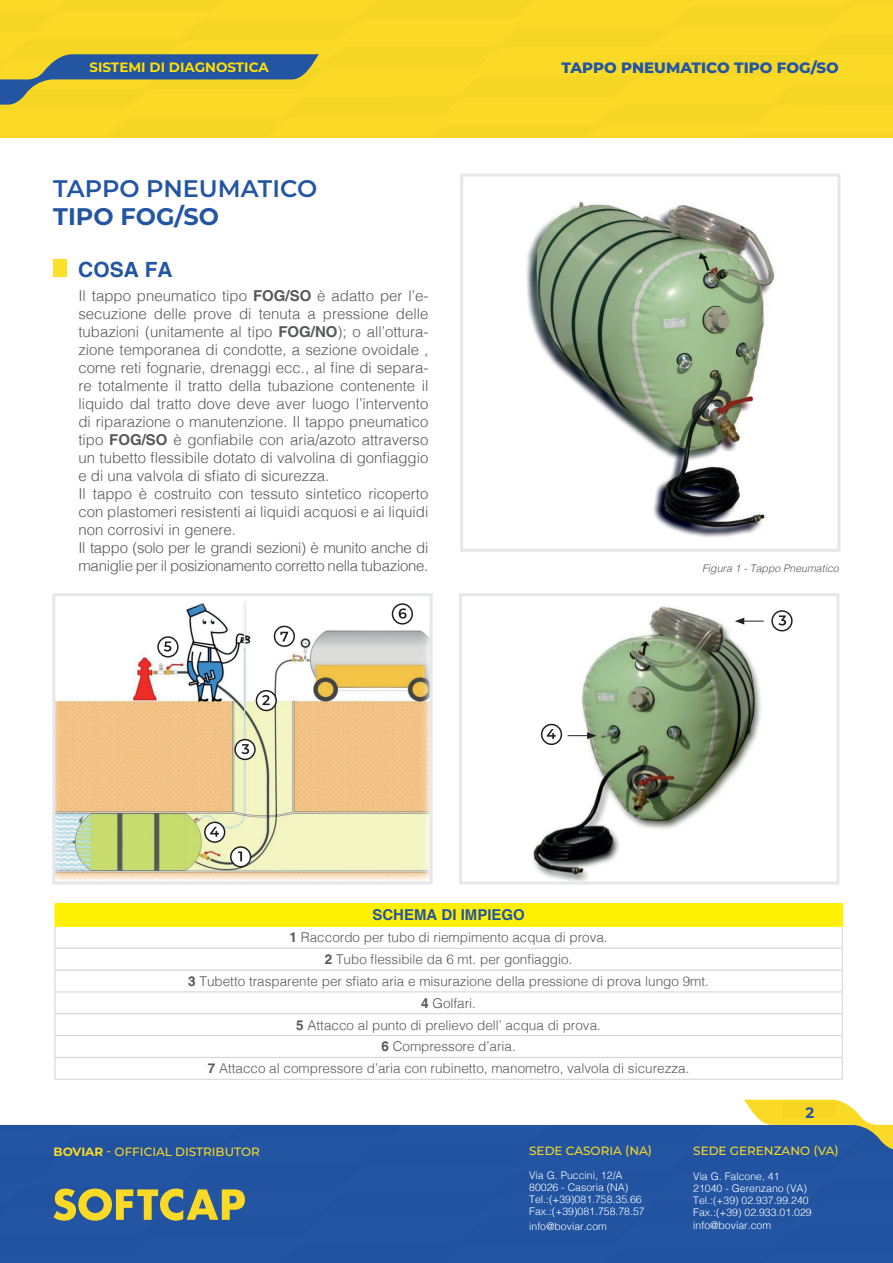
<style>
.page{position:relative;width:893px;height:1263px;background:#fff}
.page>*{position:absolute;margin:0;border:0;box-sizing:border-box;transform-origin:0 0}
.t1{font:600 24px "Montserrat";color:#2355a3}
.t2{font:700 24px "Montserrat";color:#2355a3}
.t3{font:700 21px "Helvetica";color:#2355a3}
.t4{font:300 15px/18px "Helvetica";color:#57585a}
.t5{font:800 15px "Montserrat";color:#2355a3}
.t6{font:700 15px "Helvetica";color:#2355a3}
.t7{font:700 15px "Montserrat";color:#2355a3}
.t8{font:300 13.5px/21.9px "Helvetica";color:#57585a;text-align:center}
.t9{font:700 13.5px "Montserrat";color:#ffdf06}
.t10{font:500 12px "Montserrat";color:#fada26}
.t11{font:300 10.5px/12px "Helvetica";color:#fff}
.t12{font:italic 300 10.5px "Helvetica";color:#57585a}
.s1{font-weight:700}
</style>
<div class="page">
<div style="left:0;top:0;width:893px;height:138px;background:#fada26"></div>
<svg style="left:0;top:54px;width:319px;height:51px;background:#989d5d"></svg>
<div style="left:0;top:1125px;width:893px;height:138px;background:#2355a3"></div>
<svg style="left:744px;top:1099px;width:149px;height:51px"></svg>
<div style="left:784px;top:1103px;width:52px;height:15px;background:#f8d523"></div>
<div style="left:796px;top:54px;width:43px;height:43px;background:#fada26"></div>
<svg style="left:54px;top:1188px;width:191px;height:33px;background:#8e9763"></svg>
<div style="left:53px;top:260px;width:14px;height:17px;background:#fae029"></div>
<img style="left:526px;top:200px;width:249px;height:337px">
<div style="left:460px;top:173px;width:380px;height:379px;border:3px solid #e6e7e9"></div>
<img style="left:56px;top:601px;width:373px;height:279px">
<div style="left:52px;top:593px;width:381px;height:291px;border:3px solid #e6e7e9"></div>
<img style="left:533px;top:606px;width:243px;height:274px">
<div style="left:459px;top:593px;width:380px;height:291px;border:3px solid #e6e7e9"></div>
<div style="left:55px;top:903px;width:787px;height:23px;background:#fff101"></div>
<hr style="left:55px;top:948px;width:788px;height:1px;background:#d1d2d4">
<hr style="left:55px;top:970px;width:788px;height:1px;background:#d1d2d4">
<hr style="left:55px;top:991px;width:788px;height:1px;background:#d1d2d4">
<hr style="left:55px;top:1013px;width:788px;height:1px;background:#d1d2d4">
<hr style="left:55px;top:1035px;width:788px;height:1px;background:#d1d2d4">
<hr style="left:55px;top:1057px;width:788px;height:1px;background:#d1d2d4">
<hr style="left:55px;top:1079px;width:788px;height:1px;background:#d1d2d4">
<hr style="left:55px;top:903px;width:788px;height:1px;background:#fff101">
<svg style="left:55px;top:927px;width:1px;height:152px"></svg>
<svg style="left:842px;top:904px;width:1px;height:175px"></svg>
<hr style="left:55px;top:926px;width:788px;height:1px;background:#fff101">
<svg style="left:231px;top:847px;width:20px;height:20px"></svg>
<div style="left:230px;top:846px;width:21px;height:21px;border:2px solid #231f20;border-radius:50%"></div>
<svg style="left:238px;top:851px;width:4px;height:10px"></svg>
<svg style="left:256px;top:691px;width:20px;height:19px"></svg>
<div style="left:256px;top:690px;width:21px;height:21px;border:2px solid #231f20;border-radius:50%"></div>
<svg style="left:262px;top:695px;width:8px;height:10px"></svg>
<svg style="left:235px;top:740px;width:20px;height:19px"></svg>
<div style="left:234px;top:739px;width:22px;height:21px;border:2px solid #231f20;border-radius:50%"></div>
<svg style="left:242px;top:744px;width:7px;height:10px"></svg>
<svg style="left:772px;top:611px;width:20px;height:20px"></svg>
<div style="left:771px;top:610px;width:22px;height:21px;border:2px solid #231f20;border-radius:50%"></div>
<svg style="left:778px;top:615px;width:8px;height:10px"></svg>
<div style="left:542px;top:724px;width:19px;height:20px;background:#fff;border-radius:50%"></div>
<div style="left:541px;top:724px;width:21px;height:21px;border:2px solid #231f20;border-radius:50%"></div>
<svg style="left:547px;top:729px;width:9px;height:10px"></svg>
<svg style="left:205px;top:822px;width:20px;height:20px"></svg>
<div style="left:204px;top:821px;width:21px;height:22px;border:2px solid #231f20;border-radius:50%"></div>
<svg style="left:210px;top:827px;width:9px;height:10px"></svg>
<svg style="left:158px;top:637px;width:20px;height:20px"></svg>
<div style="left:157px;top:636px;width:22px;height:21px;border:2px solid #231f20;border-radius:50%"></div>
<svg style="left:164px;top:641px;width:7px;height:10px"></svg>
<svg style="left:392px;top:604px;width:20px;height:20px"></svg>
<div style="left:392px;top:603px;width:21px;height:22px;border:2px solid #231f20;border-radius:50%"></div>
<svg style="left:399px;top:608px;width:8px;height:11px"></svg>
<svg style="left:274px;top:626px;width:20px;height:20px"></svg>
<div style="left:274px;top:626px;width:21px;height:21px;border:2px solid #231f20;border-radius:50%"></div>
<svg style="left:280px;top:632px;width:8px;height:10px"></svg>
<svg style="left:568px;top:732px;width:29px;height:7px"></svg>
<svg style="left:735px;top:618px;width:29px;height:7px"></svg>
<p class="t9" style="left:89px;top:57px;width:181px">SISTEMI DI DIAGNOSTICA</p>
<h1 class="t1" style="left:53px;top:171px;width:266px">TAPPO PNEUMATICO</h1>
<h1 class="t2" style="left:53px;top:199px;width:167px">TIPO FOG/SO</h1>
<h2 class="t3" style="left:78px;top:257px;width:96px">COSA FA</h2>
<p class="t4" style="left:78px;top:285px;width:351px">Il tappo pneumatico tipo <span class="s1">FOG/SO</span> è adatto per l’e&shy;secuzione delle prove di tenuta a pressione delle tubazioni (unitamente al tipo <span class="s1">FOG/NO</span>); o all’ottura&shy;zione temporanea di condotte, a sezione ovoidale , come reti fognarie, drenaggi ecc., al fine di separa&shy;re totalmente il tratto della tubazione contenente il liquido dal tratto dove deve aver luogo l’intervento di riparazione o manutenzione. Il tappo pneumatico tipo <span class="s1">FOG/SO</span> è gonfiabile con aria/azoto attraverso un tubetto flessibile dotato di valvolina di gonfiaggio e di una valvola di sfiato di sicurezza.<br>Il tappo è costruito con tessuto sintetico ricoperto con plastomeri resistenti ai liquidi acquosi e ai liquidi non corrosivi in genere.<br>Il tappo (solo per le grandi sezioni) è munito anche di maniglie per il posizionamento corretto nella tubazione.</p>
<p class="t5" style="left:561px;top:56px;width:278px">TAPPO PNEUMATICO TIPO FOG/So</p>
<p class="t12" style="left:702px;top:559px;width:138px">Figura 1 - Tappo Pneumatico</p>
<p class="t6" style="left:372px;top:906px;width:154px">SCHEMA DI IMPIEGO</p>
<p class="t8" style="left:188px;top:925px;width:522px"><span class="s1">1</span> Raccordo per tubo di riempimento acqua di prova.<br><span class="s1">2</span> Tubo flessibile da 6 mt. per gonfiaggio.<br><span class="s1">3</span> Tubetto trasparente per sfiato aria e misurazione della pressione di prova lungo 9mt.<br><span class="s1">4</span> Golfari.<br><span class="s1">5</span> Attacco al punto di prelievo dell’ acqua di prova.<br><span class="s1">6</span> Compressore d’aria.<br><span class="s1">7</span> Attacco al compressore d’aria con rubinetto, manometro, valvola di sicurezza.</p>
<p class="t7" style="left:805px;top:1102px;width:10px">2</p>
<p class="t10" style="left:529px;top:1142px;width:125px">SEDE CASORIA (NA)</p>
<p class="t11" style="left:529px;top:1169px;width:117px">Via G. Puccini, 12/A<br>80026 - Casoria (NA)<br>Tel.:(+39)081.758.35.66<br>Fax.:(+39)081.758.78.57</p>
<p class="t11" style="left:529px;top:1219px;width:79px">info@boviar.com</p>
<p class="t10" style="left:54px;top:1143px;width:208px"><span class="s1">BOVIAR</span> - OFFICIAL DISTRIBUTOR</p>
<p class="t10" style="left:693px;top:1142px;width:147px">SEDE GERENZANO (VA)</p>
<p class="t11" style="left:693px;top:1169px;width:120px">Via G. Falcone, 41<br>21040 - Gerenzano (VA)<br>Tel.:(+39) 02.937.99.240<br>Fax.:(+39) 02.933.01.029</p>
<p class="t11" style="left:693px;top:1218px;width:79px">info@boviar.com</p>
</div>
